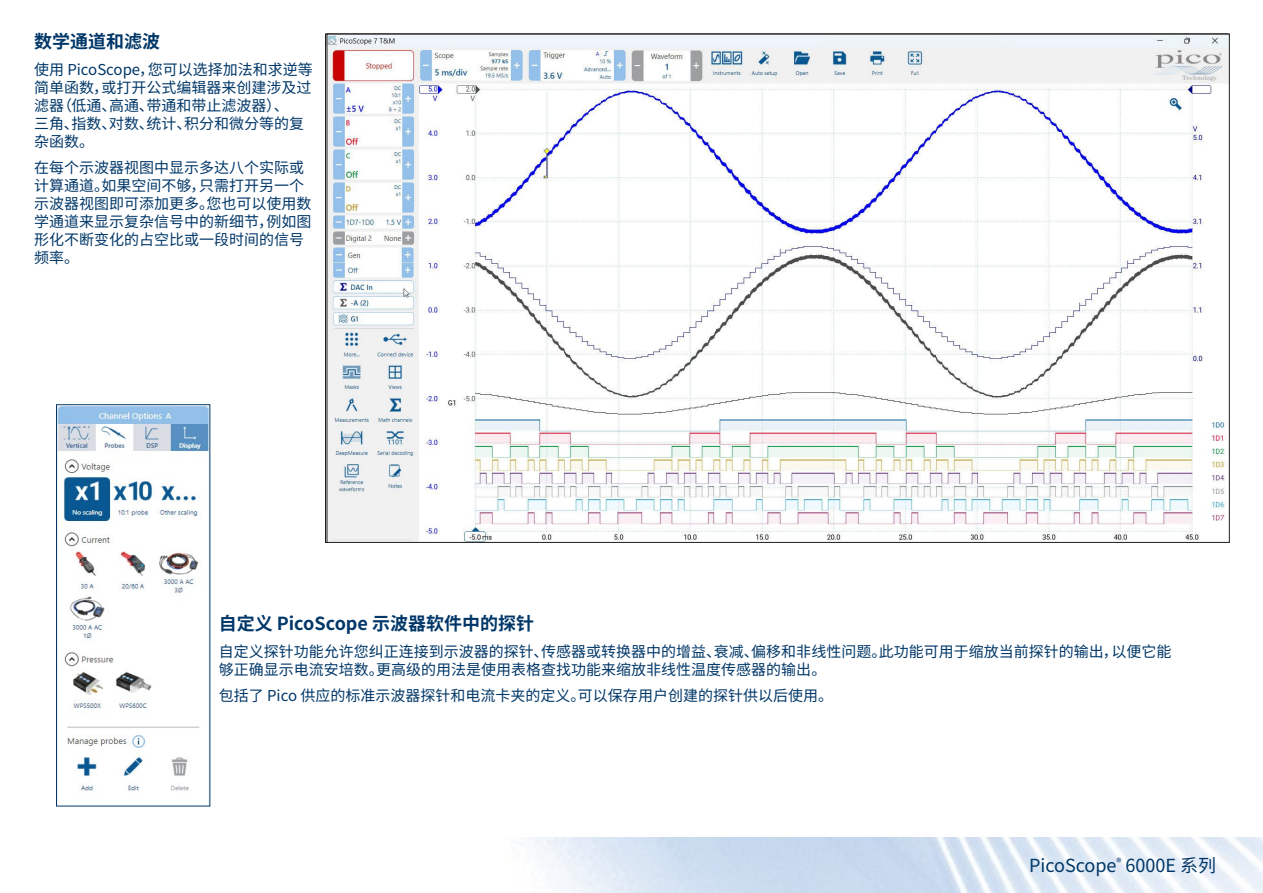
<style>
.page{position:relative;width:1263px;height:893px;background:#fff}
.page>*{position:absolute;margin:0;border:0;box-sizing:border-box;transform-origin:0 0}
.t1{font:700 18px "Noto Sans CJ Ksc";color:#003768}
.t2{font:18px "Noto Sans CJ Ksc";color:#003768}
.t3{font:15px/18px "Noto Sans CJ Ksc";color:#003768}
</style>
<div class="page">
<img style="left:527px;top:838px;width:736px;height:55px">
<img style="left:329px;top:36px;width:897px;height:505px">
<img style="left:58px;top:407px;width:150px;height:384px">
<div style="left:56px;top:404px;width:154px;height:402px;border:1px solid #003768"></div>
<p class="t1" style="left:34px;top:32px;width:127px">数学通道和滤波</p>
<p class="t3" style="left:34px;top:61px;width:280px">使用 PicoScope，您可以选择加法和求逆等简单函数，或打开公式编辑器来创建涉及过滤器（低通、高通、带通和带止滤波器）、<br>三角、指数、对数、统计、积分和微分等的复杂函数。</p>
<p class="t3" style="left:34px;top:159px;width:279px">在每个示波器视图中显示多达八个实际或计算通道。如果空间不够，只需打开另一个示波器视图即可添加更多。您也可以使用数学通道来显示复杂信号中的新细节，例如图形化不断变化的占空比或一段时间的信号频率。</p>
<p class="t1" style="left:219px;top:613px;width:317px">自定义 PicoScope 示波器软件中的探针</p>
<p class="t3" style="left:219px;top:642px;width:954px">自定义探针功能允许您纠正连接到示波器的探针、传感器或转换器中的增益、衰减、偏移和非线性问题。此功能可用于缩放当前探针的输出，以便它能够正确显示电流安培数。更高级的用法是使用表格查找功能来缩放非线性温度传感器的输出。</p>
<p class="t3" style="left:219px;top:687px;width:616px">包括了 Pico 供应的标准示波器探针和电流卡夹的定义。可以保存用户创建的探针供以后使用。</p>
<p class="t2" style="left:1029px;top:855px;width:189px">PicoScope<sup>®</sup> 6000E 系列</p>
</div>
